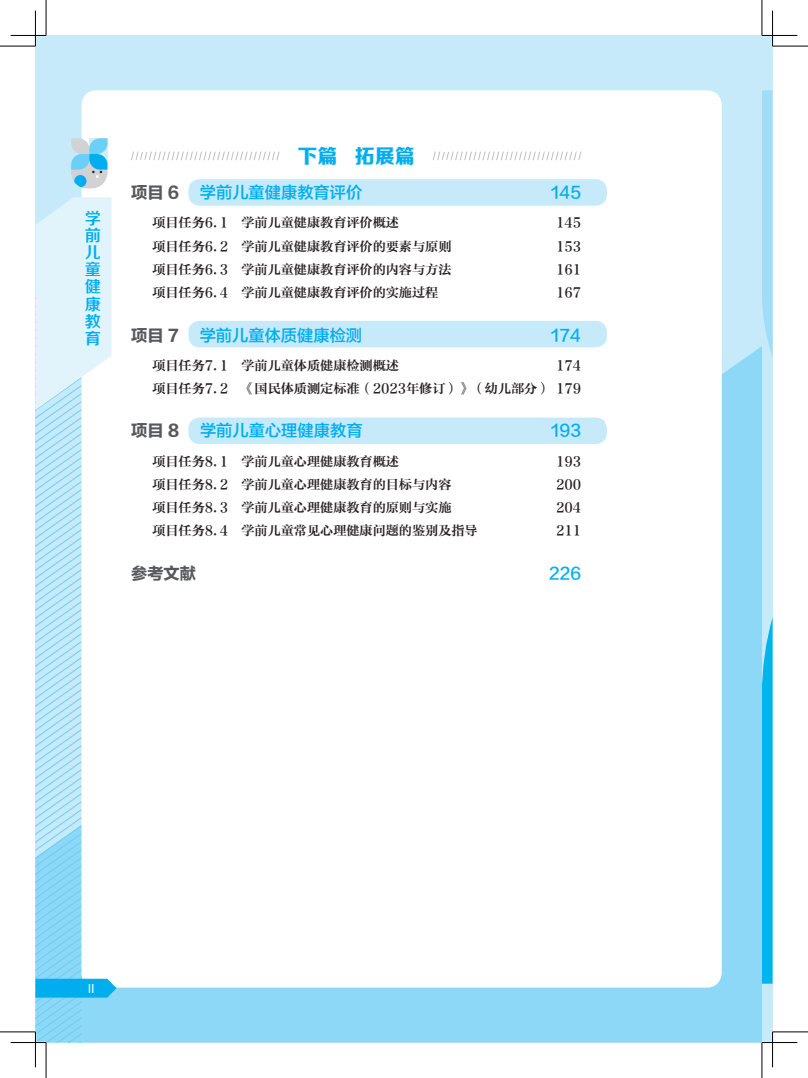
<style>
.page{position:relative;width:808px;height:1078px;background:#fff}
.page>*{position:absolute;margin:0;border:0;box-sizing:border-box;transform-origin:0 0}
.t1{font:20px "FZZDHJW GB1 0";color:#00aeef}
.t2{font:16.25px "FZLTZHJW GB1 0";color:#00aeef}
.t3{font:16.25px "FZLTDHJW GB1 0";color:#57585a}
.t4{font:16.25px/17px "FZZZHONGJW GB1 0";color:#00aeef;text-align:justify}
.t5{font:13.12px/23.1px "FZZYSJW1 GB1 0";color:#231f20;text-align:right}
.t6{font:12.5px "Arial";color:#fff}
</style>
<div class="page">
<div style="left:762px;top:35px;width:10px;height:1007px;background:#c6eafa"></div>
<svg style="left:762px;top:90px;width:10px;height:265px;background:#a3ddf8"></svg>
<svg style="left:762px;top:619px;width:10px;height:364px;background:#0db7ef"></svg>
<div style="left:35px;top:35px;width:727px;height:1007px;background:#c6eafa"></div>
<div style="left:117px;top:346px;width:645px;height:696px;background:#8dd7f7"></div>
<div style="left:81px;top:90px;width:641px;height:897px;background:#fff;border-radius:15px"></div>
<svg style="left:131px;top:151px;width:149px;height:10px"></svg>
<svg style="left:433px;top:151px;width:149px;height:10px"></svg>
<div style="left:188px;top:179px;width:419px;height:27px;background:#c6eafa;border-radius:11px"></div>
<div style="left:188px;top:321px;width:419px;height:26px;background:#c6eafa;border-radius:11px"></div>
<div style="left:188px;top:417px;width:419px;height:27px;background:#c6eafa;border-radius:11px"></div>
<svg style="left:71px;top:138px;width:37px;height:50px;background:#90cee7"></svg>
<svg style="left:35px;top:197px;width:82px;height:845px"></svg>
<hr style="left:11px;top:1041px;width:35px;height:2px;background:#fff">
<hr style="left:762px;top:1041px;width:35px;height:2px;background:#fff">
<hr style="left:0;top:46px;width:35px;height:1px;background:#000">
<hr style="left:772px;top:46px;width:36px;height:1px;background:#000">
<hr style="left:0;top:1031px;width:35px;height:1px;background:#000">
<hr style="left:772px;top:1031px;width:36px;height:1px;background:#000">
<hr style="left:46px;top:0;width:1px;height:35px;background:#000">
<hr style="left:46px;top:1042px;width:1px;height:35px;background:#000">
<hr style="left:762px;top:0;width:1px;height:35px;background:#000">
<hr style="left:762px;top:1042px;width:1px;height:35px;background:#000">
<hr style="left:11px;top:35px;width:35px;height:1px;background:#000">
<hr style="left:762px;top:35px;width:35px;height:1px;background:#000">
<hr style="left:11px;top:1042px;width:35px;height:1px;background:#000">
<hr style="left:762px;top:1042px;width:35px;height:1px;background:#000">
<hr style="left:35px;top:11px;width:1px;height:35px;background:#000">
<hr style="left:35px;top:1031px;width:1px;height:36px;background:#000">
<hr style="left:772px;top:11px;width:1px;height:35px;background:#000">
<hr style="left:772px;top:1031px;width:1px;height:36px;background:#000">
<p class="t4" style="left:85px;top:211px;width:17px">学前儿童健康教育</p>
<h1 class="t1" style="left:297px;top:145px;width:119px">下篇 拓展篇</h1>
<p class="t3" style="left:131px;top:184px;width:49px">项目 6</p>
<p class="t2" style="left:200px;top:184px;width:164px">学前儿童健康教育评价</p>
<p class="t2" style="left:551px;top:184px;width:32px">145</p>
<p class="t5" style="left:152px;top:212px;width:248px">项目任务6.1 学前儿童健康教育评价概述</p>
<p class="t5" style="left:556px;top:212px;width:27px">145</p>
<p class="t5" style="left:152px;top:235px;width:301px">项目任务6.2 学前儿童健康教育评价的要素与原则</p>
<p class="t5" style="left:556px;top:235px;width:27px">153</p>
<p class="t5" style="left:152px;top:258px;width:301px">项目任务6.3 学前儿童健康教育评价的内容与方法</p>
<p class="t5" style="left:556px;top:258px;width:27px">161</p>
<p class="t5" style="left:152px;top:281px;width:287px">项目任务6.4 学前儿童健康教育评价的实施过程</p>
<p class="t5" style="left:556px;top:281px;width:27px">167</p>
<p class="t3" style="left:131px;top:326px;width:49px">项目 7</p>
<p class="t2" style="left:200px;top:326px;width:164px">学前儿童体质健康检测</p>
<p class="t2" style="left:551px;top:326px;width:32px">174</p>
<p class="t5" style="left:152px;top:354px;width:248px">项目任务7.1 学前儿童体质健康检测概述</p>
<p class="t5" style="left:152px;top:354px;width:430px">174<br>项目任务7.2 《国民体质测定标准（2023年修订）》（幼儿部分） 179</p>
<p class="t3" style="left:131px;top:422px;width:50px">项目 8</p>
<p class="t2" style="left:200px;top:422px;width:164px">学前儿童心理健康教育</p>
<p class="t2" style="left:551px;top:422px;width:32px">193</p>
<p class="t5" style="left:152px;top:450px;width:248px">项目任务8.1 学前儿童心理健康教育概述</p>
<p class="t5" style="left:556px;top:450px;width:27px">193</p>
<p class="t5" style="left:152px;top:473px;width:301px">项目任务8.2 学前儿童心理健康教育的目标与内容</p>
<p class="t5" style="left:556px;top:473px;width:27px">200</p>
<p class="t5" style="left:152px;top:496px;width:301px">项目任务8.3 学前儿童心理健康教育的原则与实施</p>
<p class="t5" style="left:556px;top:496px;width:27px">204</p>
<p class="t5" style="left:152px;top:519px;width:327px">项目任务8.4 学前儿童常见心理健康问题的鉴别及指导</p>
<p class="t5" style="left:556px;top:519px;width:27px">211</p>
<p class="t3" style="left:131px;top:564px;width:67px">参考文献</p>
<p class="t2" style="left:549px;top:564px;width:33px">226</p>
<p class="t6" style="left:88px;top:979px;width:8px">II</p>
</div>
